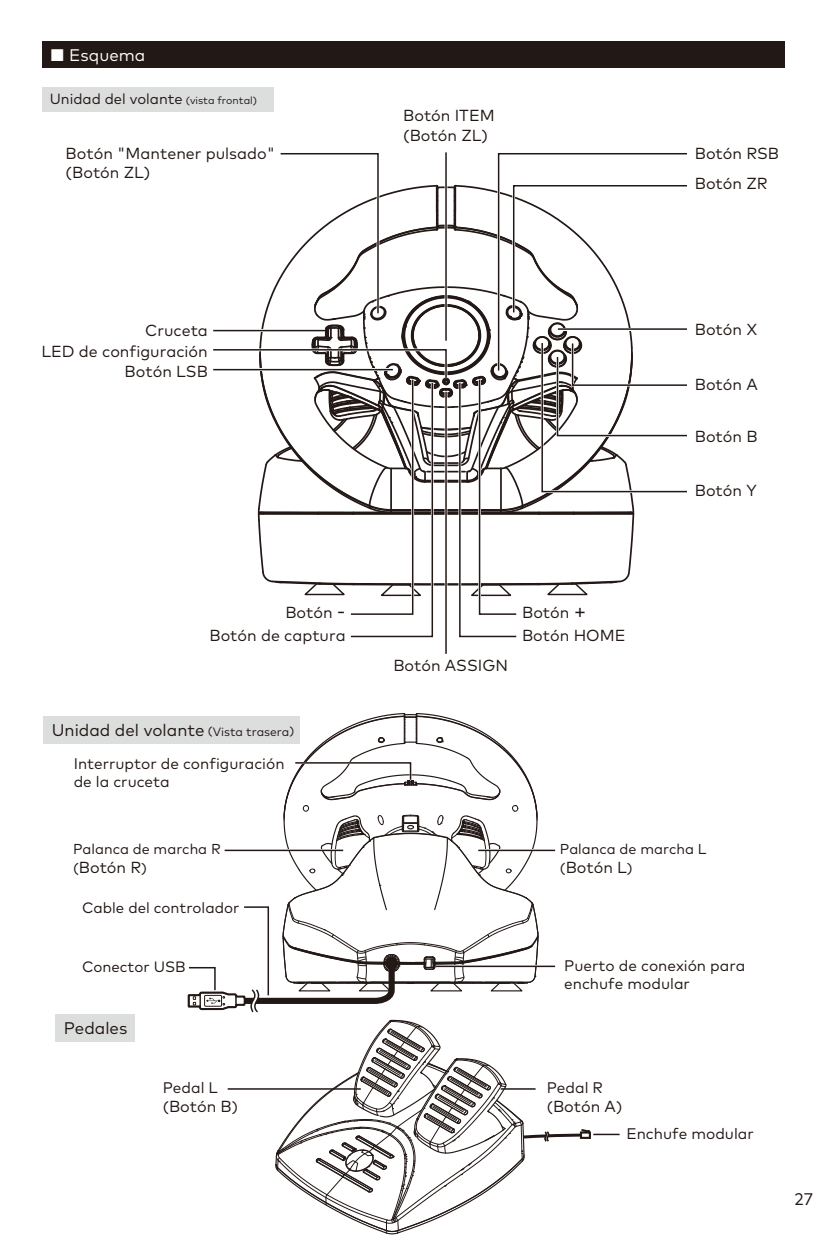
<style>
.page{position:relative;width:834px;height:1251px;background:#fff}
.page>*{position:absolute;margin:0;border:0;box-sizing:border-box;transform-origin:0 0}
.t1{font:16.8px "Mark OT";color:#221815}
.t2{font:16.8px "Mark OT";color:#fff}
.t3{font:15.9px/19.2px "Mark OT";color:#221815}
.t4{font:15.3px/18.3px "Mark OT";color:#221815}
.t5{font:15px "Mark OT";color:#221815}
.t6{font:14.7px "Mark OT";color:#221815}
.t7{font:14.4px "Mark OT";color:#221815}
.s1{font-size:10.5px}
.s2{font-size:21px}
.s3{font-size:12px}
.s4{font-size:14.4px}
.s5{font-size:15.3px}
</style>
<div class="page">
<div style="left:44px;top:715px;width:256px;height:28px;background:#dcdddd"></div>
<div style="left:56px;top:1014px;width:79px;height:27px;background:#dcdddd"></div>
<div style="left:43px;top:41px;width:741px;height:27px;background:#221815"></div>
<div style="left:43px;top:87px;width:231px;height:24px;background:#dcdddd"></div>
<svg style="left:213px;top:152px;width:474px;height:502px"></svg>
<hr style="left:557px;top:327px;width:130px;height:3px;background:#fff">
<hr style="left:557px;top:328px;width:130px;height:2px;background:#221815">
<svg style="left:187px;top:713px;width:432px;height:520px"></svg>
<p class="t2" style="left:50px;top:45px;width:97px">■ Esquema</p>
<p class="t6" style="left:50px;top:90px;width:209px">Unidad del volante <span class="s1">(vista frontal)</span></p>
<p class="t3" style="left:66px;top:143px;width:211px">Botón "Mantener pulsado" (Botón ZL)</p>
<p class="t3" style="left:403px;top:106px;width:93px">Botón ITEM (Botón ZL)</p>
<p class="t3" style="left:694px;top:144px;width:86px">Botón RSB</p>
<p class="t3" style="left:694px;top:174px;width:74px">Botón ZR</p>
<p class="t3" style="left:41px;top:319px;width:168px;line-height:21px;text-align:right">Cruceta<br>LED de configuración</p>
<p class="t3" style="left:125px;top:361px;width:85px">Botón LSB</p>
<p class="t3" style="left:694px;top:319px;width:64px">Botón X</p>
<p class="t3" style="left:694px;top:375px;width:64px">Botón A</p>
<p class="t3" style="left:694px;top:426px;width:64px">Botón B</p>
<p class="t3" style="left:694px;top:480px;width:63px">Botón Y</p>
<p class="t3" style="left:285px;top:602px;width:62px">Botón <span class="s2">-</span></p>
<p class="t3" style="left:522px;top:602px;width:66px">Botón <span class="s2">+</span></p>
<p class="t3" style="left:209px;top:625px;width:138px">Botón de captura</p>
<p class="t3" style="left:522px;top:625px;width:105px">Botón HOME</p>
<p class="t1" style="left:52px;top:719px;width:244px">Unidad del volante <span class="s3">(Vista trasera)</span></p>
<p class="t4" style="left:74px;top:754px;width:212px">Interruptor de configuración de la cruceta</p>
<p class="t7" style="left:73px;top:840px;width:149px">Palanca de marcha R</p>
<p class="t3" style="left:73px;top:857px;width:76px"><span class="s4">(</span>Botón R<span class="s4">)</span></p>
<p class="t5" style="left:82px;top:897px;width:159px">Cable del controlador</p>
<p class="t5" style="left:82px;top:957px;width:105px">Conector USB</p>
<p class="t1" style="left:64px;top:1017px;width:65px">Pedales</p>
<p class="t4" style="left:163px;top:1077px;width:57px">Pedal L</p>
<p class="t3" style="left:163px;top:1096px;width:77px"><span class="s5">(</span>Botón B<span class="s5">)</span></p>
<p class="t3" style="left:393px;top:655px;width:116px">Botón ASSIGN</p>
<p class="t7" style="left:559px;top:840px;width:148px">Palanca de marcha L</p>
<p class="t3" style="left:559px;top:857px;width:74px"><span class="s4">(</span>Botón L<span class="s4">)</span></p>
<p class="t4" style="left:564px;top:955px;width:182px">Puerto de conexión para enchufe modular</p>
<p class="t4" style="left:546px;top:1077px;width:58px">Pedal R</p>
<p class="t3" style="left:546px;top:1096px;width:77px"><span class="s5">(</span>Botón A<span class="s5">)</span></p>
<p class="t4" style="left:626px;top:1124px;width:129px">Enchufe modular</p>
<p class="t1" style="left:794px;top:1188px;width:20px">27</p>
</div>
